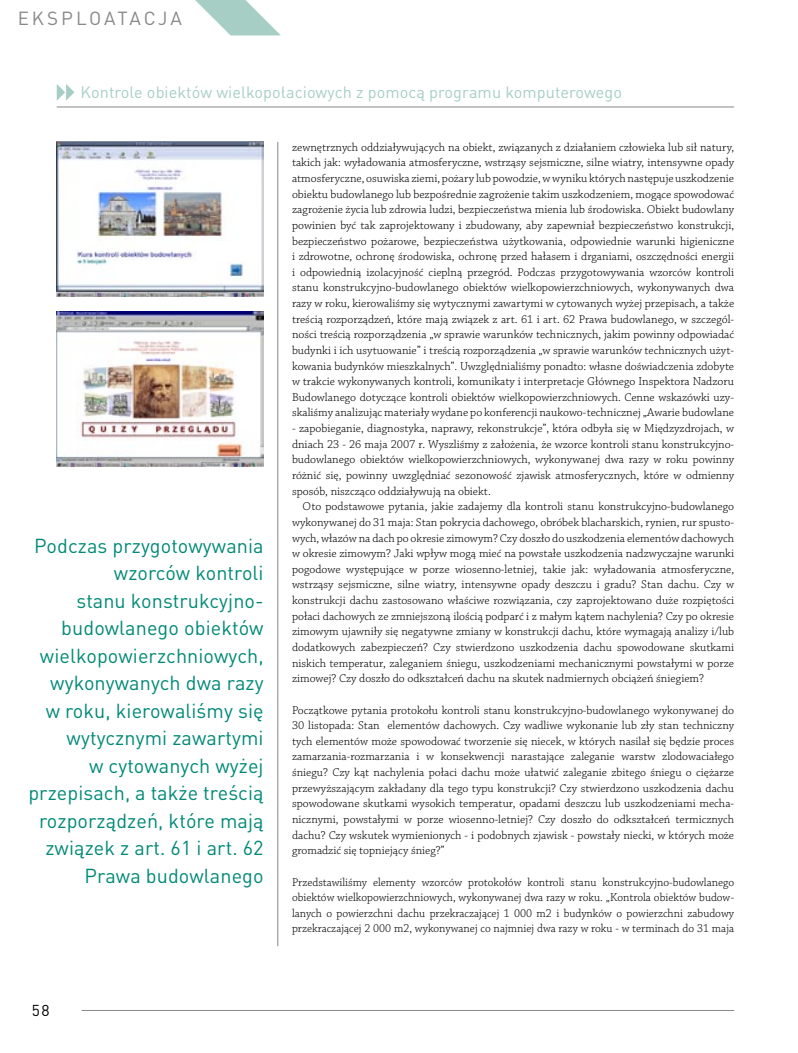
<style>
.page{position:relative;width:798px;height:1053px;background:#fff}
.page>*{position:absolute;margin:0;border:0;box-sizing:border-box;transform-origin:0 0}
.t1{font:20px/27.5px "DIN Pl";letter-spacing:.005em;color:#008976;text-align:right}
.t2{font:18.75px "DIN Pl";letter-spacing:.15em;color:#878889}
.t3{font:16.25px "DIN Pl";letter-spacing:.005em;color:#a7cec5}
.t4{font:15.62px "DIN Pl";color:#000}
.t5{font:300 12px/15.6px "Chaparral Pro";color:#000;text-align:justify}
</style>
<div class="page">
<hr style="left:277px;top:142px;width:1px;height:804px;background:#878889">
<hr style="left:57px;top:107px;width:676px;height:1px;background:#878889">
<hr style="left:81px;top:1010px;width:652px;height:1px;background:#878889">
<img style="left:57px;top:142px;width:206px;height:155px">
<img style="left:57px;top:311px;width:206px;height:155px">
<svg style="left:195px;top:0;width:85px;height:35px"></svg>
<svg style="left:57px;top:84px;width:17px;height:17px"></svg>
<h2 class="t2" style="left:18px;top:7px;width:166px">EKSPLOATACJA</h2>
<h3 class="t3" style="left:80px;top:82px;width:543px">Kontrole obiektów wielkopołaciowych z pomocą programu komputerowego</h3>
<p class="t1" style="left:28px;top:531px;width:237px">Podczas przygotowywania wzorców kontroli<br>stanu konstrukcyjno&shy;budowlanego obiektów wielkopowierzchniowych, wykonywanych dwa razy<br>w roku, kierowaliśmy się wytycznymi zawartymi<br>w cytowanych wyżej przepisach, a także treścią rozporządzeń, które mają związek z art. 61 i art. 62<br>Prawa budowlanego</p>
<h3 class="t4" style="left:32px;top:1000px;width:19px">58</h3>
<p class="t5" style="left:292px;top:140px;width:443px">zewnętrznych oddziaływujących na obiekt, związanych z działaniem człowieka lub sił natury, takich jak: wyładowania atmosferyczne, wstrząsy sejsmiczne, silne wiatry, intensywne opady atmosferyczne, osuwiska ziemi, pożary lub powodzie, w wyniku których następuje uszkodzenie obiektu budowlanego lub bezpośrednie zagrożenie takim uszkodzeniem, mogące spowodować zagrożenie życia lub zdrowia ludzi, bezpieczeństwa mienia lub środowiska. Obiekt budowlany powinien być tak zaprojektowany i zbudowany, aby zapewniał bezpieczeństwo konstrukcji, bezpieczeństwo pożarowe, bezpieczeństwa użytkowania, odpowiednie warunki higieniczne i zdrowotne, ochronę środowiska, ochronę przed hałasem i drganiami, oszczędności energii i odpowiednią izolacyjność cieplną przegród. Podczas przygotowywania wzorców kontroli stanu konstrukcyjno-budowlanego obiektów wielkopowierzchniowych, wykonywanych dwa razy w roku, kierowaliśmy się wytycznymi zawartymi w cytowanych wyżej przepisach, a także treścią rozporządzeń, które mają związek z art. 61 i art. 62 Prawa budowlanego, w szczegól&shy;ności treścią rozporządzenia „w sprawie warunków technicznych, jakim powinny odpowiadać budynki i ich usytuowanie” i treścią rozporządzenia „w sprawie warunków technicznych użyt&shy;kowania budynków mieszkalnych”. Uwzględnialiśmy ponadto: własne doświadczenia zdobyte w trakcie wykonywanych kontroli, komunikaty i interpretacje Głównego Inspektora Nadzoru Budowlanego dotyczące kontroli obiektów wielkopowierzchniowych. Cenne wskazówki uzy&shy;skaliśmy analizując materiały wydane po konferencji naukowo-technicznej „Awarie budowlane</p>
<p class="t5" style="left:292px;top:421px;width:443px">- zapobieganie, diagnostyka, naprawy, rekonstrukcje”, która odbyła się w Międzyzdrojach, w dniach 23 - 26 maja 2007 r. Wyszliśmy z założenia, że wzorce kontroli stanu konstrukcyjno&shy;budowlanego obiektów wielkopowierzchniowych, wykonywanej dwa razy w roku powinny różnić się, powinny uwzględniać sezonowość zjawisk atmosferycznych, które w odmienny sposób, niszcząco oddziaływują na obiekt.</p>
<p class="t5" style="left:292px;top:499px;width:443px;text-indent:11px">Oto podstawowe pytania, jakie zadajemy dla kontroli stanu konstrukcyjno-budowlanego wykonywanej do 31 maja: Stan pokrycia dachowego, obróbek blacharskich, rynien, rur spusto&shy;wych, włazów na dach po okresie zimowym? Czy doszło do uszkodzenia elementów dachowych w okresie zimowym? Jaki wpływ mogą mieć na powstałe uszkodzenia nadzwyczajne warunki pogodowe występujące w porze wiosenno-letniej, takie jak: wyładowania atmosferyczne, wstrząsy sejsmiczne, silne wiatry, intensywne opady deszczu i gradu? Stan dachu. Czy w konstrukcji dachu zastosowano właściwe rozwiązania, czy zaprojektowano duże rozpiętości połaci dachowych ze zmniejszoną ilością podparć i z małym kątem nachylenia? Czy po okresie zimowym ujawniły się negatywne zmiany w konstrukcji dachu, które wymagają analizy i/lub dodatkowych zabezpieczeń? Czy stwierdzono uszkodzenia dachu spowodowane skutkami niskich temperatur, zaleganiem śniegu, uszkodzeniami mechanicznymi powstałymi w porze zimowej? Czy doszło do odkształceń dachu na skutek nadmiernych obciążeń śniegiem?</p>
<p class="t5" style="left:292px;top:702px;width:443px">Początkowe pytania protokołu kontroli stanu konstrukcyjno-budowlanego wykonywanej do 30 listopada: Stan elementów dachowych. Czy wadliwe wykonanie lub zły stan techniczny tych elementów może spowodować tworzenie się niecek, w których nasilał się będzie proces zamarzania-rozmarzania i w konsekwencji narastające zaleganie warstw zlodowaciałego śniegu? Czy kąt nachylenia połaci dachu może ułatwić zaleganie zbitego śniegu o ciężarze przewyższającym zakładany dla tego typu konstrukcji? Czy stwierdzono uszkodzenia dachu spowodowane skutkami wysokich temperatur, opadami deszczu lub uszkodzeniami mecha&shy;nicznymi, powstałymi w porze wiosenno-letniej? Czy doszło do odkształceń termicznych dachu? Czy wskutek wymienionych - i podobnych zjawisk - powstały niecki, w których może gromadzić się topniejący śnieg?”</p>
<p class="t5" style="left:292px;top:874px;width:443px">Przedstawiliśmy elementy wzorców protokołów kontroli stanu konstrukcyjno-budowlanego obiektów wielkopowierzchniowych, wykonywanej dwa razy w roku. „Kontrola obiektów budow&shy;lanych o powierzchni dachu przekraczającej 1 000 m2 i budynków o powierzchni zabudowy przekraczającej 2 000 m2, wykonywanej co najmniej dwa razy w roku - w terminach do 31 maja</p>
</div>
